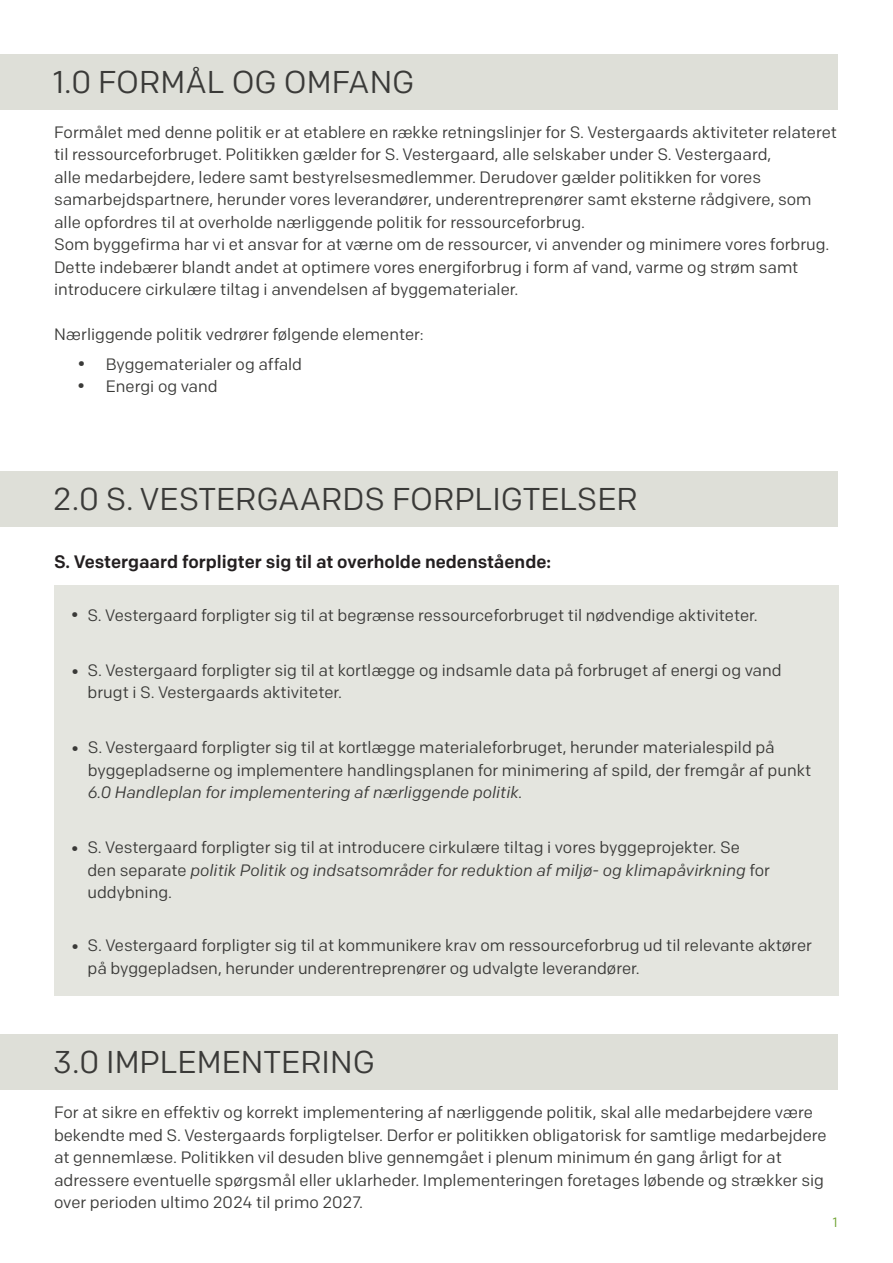
<style>
.page{position:relative;width:893px;height:1263px;background:#fff}
.page>*{position:absolute;margin:0;border:0;box-sizing:border-box;transform-origin:0 0}
.t1{font:31.5px "Colfax";color:#3a3a38}
.t2{font:500 18px "Colfax";color:#231f20}
.t3{font:500 18px "Colfax";color:#3a3a38}
.t4{font:16.5px/22.5px "Colfax";color:#3a3a38}
.t5{font:13.5px "Colfax";color:#6da12f}
.s1{font-style:italic}
</style>
<div class="page">
<div style="left:0;top:54px;width:838px;height:56px;background:#dedfd8"></div>
<div style="left:0;top:471px;width:838px;height:56px;background:#dedfd8"></div>
<div style="left:54px;top:586px;width:785px;height:410px;background:#e4e5df"></div>
<div style="left:0;top:1034px;width:838px;height:56px;background:#dedfd8"></div>
<p class="t1" style="left:53px;top:62px;width:363px">1.0 FORMÅL OG OMFANG</p>
<p class="t4" style="left:54px;top:121px;width:784px">Formålet med denne politik er at etablere en række retningslinjer for S. Vestergaards aktiviteter relateret til ressourceforbruget. Politikken gælder for S. Vestergaard, alle selskaber under S. Vestergaard,<br>alle medarbejdere, ledere samt bestyrelsesmedlemmer. Derudover gælder politikken for vores samarbejdspartnere, herunder vores leverandører, underentreprenører samt eksterne rådgivere, som alle opfordres til at overholde nærliggende politik for ressourceforbrug.</p>
<p class="t4" style="left:54px;top:233px;width:777px">Som byggefirma har vi et ansvar for at værne om de ressourcer, vi anvender og minimere vores forbrug.<br>Dette indebærer blandt andet at optimere vores energiforbrug i form af vand, varme og strøm samt introducere cirkulære tiltag i anvendelsen af byggematerialer.</p>
<p class="t4" style="left:54px;top:323px;width:371px">Nærliggende politik vedrører følgende elementer:</p>
<p class="t3" style="left:78px;top:353px;width:9px">•</p>
<p class="t3" style="left:78px;top:375px;width:9px">•</p>
<p class="t4" style="left:106px;top:352px;width:198px">Byggematerialer og affald</p>
<p class="t4" style="left:106px;top:375px;width:113px">Energi og vand</p>
<p class="t1" style="left:53px;top:479px;width:586px">2.0 S. VESTERGAARDS FORPLIGTELSER</p>
<p class="t2" style="left:54px;top:551px;width:499px">S. Vestergaard forpligter sig til at overholde nedenstående:</p>
<p class="t3" style="left:71px;top:604px;width:9px">•</p>
<p class="t4" style="left:87px;top:603px;width:672px">S. Vestergaard forpligter sig til at begrænse ressourceforbruget til nødvendige aktiviteter.</p>
<p class="t3" style="left:71px;top:660px;width:9px">•</p>
<p class="t4" style="left:88px;top:659px;width:695px">S. Vestergaard forpligter sig til at kortlægge og indsamle data på forbruget af energi og vand brugt i S. Vestergaards aktiviteter.</p>
<p class="t3" style="left:72px;top:738px;width:9px">•</p>
<p class="t4" style="left:88px;top:736px;width:725px">S. Vestergaard forpligter sig til at kortlægge materialeforbruget, herunder materialespild på byggepladserne og implementere handlingsplanen for minimering af spild, der fremgår af punkt<br><span class="s1">6.0 Handleplan for implementering af nærliggende politik.</span></p>
<p class="t3" style="left:71px;top:837px;width:9px">•</p>
<p class="t4" style="left:87px;top:836px;width:684px">S. Vestergaard forpligter sig til at introducere cirkulære tiltag i vores byggeprojekter. Se den separate <span class="s1">politik Politik og indsatsområder for reduktion af miljø- og klimapåvirkning</span> for uddybning.</p>
<p class="t3" style="left:71px;top:935px;width:9px">•</p>
<p class="t4" style="left:88px;top:934px;width:726px">S. Vestergaard forpligter sig til at kommunikere krav om ressourceforbrug ud til relevante aktører på byggepladsen, herunder underentreprenører og udvalgte leverandører.</p>
<p class="t1" style="left:53px;top:1043px;width:324px">3.0 IMPLEMENTERING</p>
<p class="t4" style="left:54px;top:1101px;width:774px">For at sikre en effektiv og korrekt implementering af nærliggende politik, skal alle medarbejdere være bekendte med S. Vestergaards forpligtelser. Derfor er politikken obligatorisk for samtlige medarbejdere at gennemlæse. Politikken vil desuden blive gennemgået i plenum minimum én gang årligt for at adressere eventuelle spørgsmål eller uklarheder. Implementeringen foretages løbende og strækker sig over perioden ultimo 2024 til primo 2027.</p>
<p class="t5" style="left:833px;top:1214px;width:6px">1</p>
</div>
